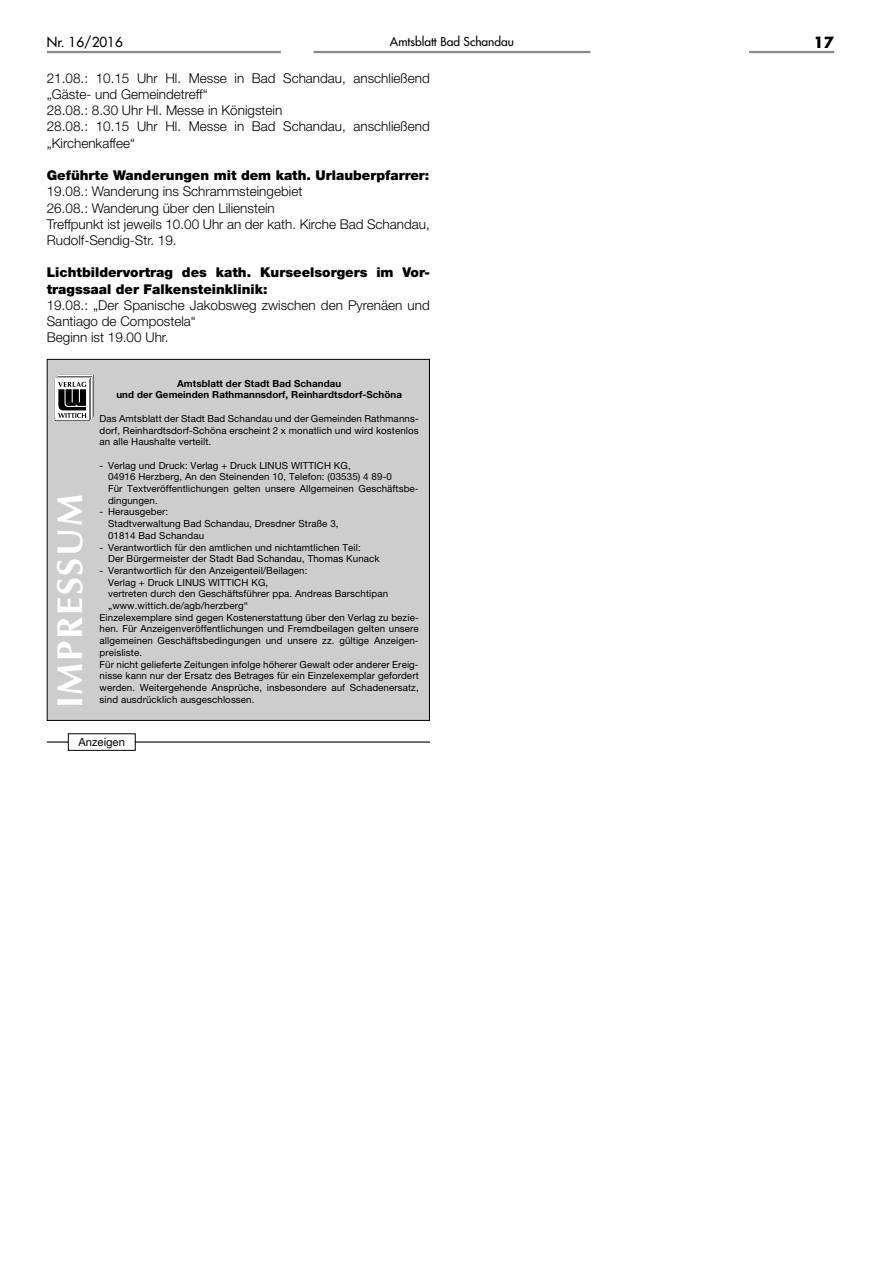
<style>
.page{position:relative;width:881px;height:1263px;background:#fff}
.page>*{position:absolute;margin:0;border:0;box-sizing:border-box;transform-origin:0 0}
.t1{font:700 36px "Optima LT";letter-spacing:.05em;color:#fff}
.t2{font:700 15px "Futura LT";color:#000}
.t3{font:300 13.5px/16.2px "Helvetica Neue LT";color:#000}
.t4{font:900 13.5px/16.2px "Helvetica Neue LT";color:#000}
.t5{font:13.5px "Futura LT";color:#000}
.t6{font:12px "Futura LT";color:#000}
.t7{font:11.25px "Helvetica Neue LT";color:#000}
.t8{font:9.75px/11.7px "Helvetica Neue LT";letter-spacing:.01em;color:#000}
.t9{font:700 9.75px/11.7px "Helvetica Neue LT";letter-spacing:.01em;color:#000;text-align:center}
</style>
<div class="page">
<hr style="left:313px;top:51px;width:277px;height:2px;background:#8c8986">
<hr style="left:47px;top:51px;width:234px;height:2px;background:#8c8986">
<hr style="left:748px;top:51px;width:85px;height:2px;background:#8c8986">
<div style="left:47px;top:359px;width:382px;height:362px;background:#cecdcd;border:1px solid #000"></div>
<svg style="left:55px;top:375px;width:39px;height:46px;background:#949494"></svg>
<hr style="left:47px;top:741px;width:382px;height:2px;background:#000">
<div style="left:68px;top:734px;width:67px;height:16px;background:#fff"></div>
<h3 class="t5" style="left:47px;top:33px;width:78px">Nr. 16/2016</h3>
<p class="t6" style="left:390px;top:33px;width:126px">Amtsblatt Bad Schandau</p>
<h2 class="t2" style="left:813px;top:33px;width:22px">17</h2>
<h3 class="t3" style="left:47px;top:70px;width:384px">21.08.: 10.15 Uhr Hl. Messe in Bad Schandau, anschließend „Gäste- und Gemeindetreff“<br>28.08.: 8.30 Uhr Hl. Messe in Königstein<br>28.08.: 10.15 Uhr Hl. Messe in Bad Schandau, anschließend „Kirchenkaffee“</h3>
<h3 class="t4" style="left:47px;top:167px;width:384px">Geführte Wanderungen mit dem kath. Urlauberpfarrer:</h3>
<h3 class="t3" style="left:47px;top:183px;width:384px">19.08.: Wanderung ins Schrammsteingebiet<br>26.08.: Wanderung über den Lilienstein<br>Treffpunkt ist jeweils 10.00 Uhr an der kath. Kirche Bad Schandau, Rudolf-Sendig-Str. 19.</h3>
<h3 class="t4" style="left:47px;top:264px;width:384px">Lichtbildervortrag des kath. Kurseelsorgers im Vor&shy;tragssaal der Falkensteinklinik:</h3>
<h3 class="t3" style="left:47px;top:297px;width:384px">19.08.: „Der Spanische Jakobsweg zwischen den Pyrenäen und<br>Santiago de Compostela“<br>Beginn ist 19.00 Uhr.</h3>
<p class="t9" style="left:116px;top:377px;width:287px">Amtsblatt der Stadt Bad Schandau<br>und der Gemeinden Rathmannsdorf, Reinhardtsdorf-Schöna</p>
<p class="t8" style="left:99px;top:412px;width:320px;text-align:justify">Das Amtsblatt der Stadt Bad Schandau und der Gemeinden Rathmanns&shy;dorf, Reinhardtsdorf-Schöna erscheint 2 x monatlich und wird kostenlos an alle Haushalte verteilt.</p>
<p class="t8" style="left:108px;top:459px;width:312px;text-indent:-9px">- Verlag und Druck: Verlag + Druck LINUS WITTICH KG,<br>04916 Herzberg, An den Steinenden 10, Telefon: (03535) 4 89-0<br>Für Textveröffentlichungen gelten unsere Allgemeinen Geschäftsbe&shy;dingungen.</p>
<p class="t8" style="left:108px;top:506px;width:232px;text-indent:-9px">- Herausgeber:<br>Stadtverwaltung Bad Schandau, Dresdner Straße 3,<br>01814 Bad Schandau</p>
<p class="t8" style="left:108px;top:541px;width:273px;text-indent:-9px">- Verantwortlich für den amtlichen und nichtamtlichen Teil:<br>Der Bürgermeister der Stadt Bad Schandau, Thomas Kunack</p>
<p class="t8" style="left:99px;top:564px;width:209px">- Verantwortlich für den Anzeigenteil/Beilagen:</p>
<p class="t8" style="left:108px;top:576px;width:161px">Verlag + Druck LINUS WITTICH KG,</p>
<p class="t8" style="left:108px;top:588px;width:281px">vertreten durch den Geschäftsführer ppa. Andreas Barschtipan</p>
<p class="t8" style="left:108px;top:600px;width:141px">„www.wittich.de/agb/herzberg“</p>
<p class="t8" style="left:99px;top:611px;width:320px">Einzelexemplare sind gegen Kostenerstattung über den Verlag zu bezie-</p>
<p class="t8" style="left:99px;top:623px;width:320px">hen. Für Anzeigenveröffentlichungen und Fremdbeilagen gelten unsere</p>
<p class="t8" style="left:99px;top:635px;width:320px">allgemeinen Geschäftsbedingungen und unsere zz. gültige Anzeigen-</p>
<p class="t8" style="left:99px;top:646px;width:44px">preisliste.</p>
<p class="t8" style="left:99px;top:658px;width:320px">Für nicht gelieferte Zeitungen infolge höherer Gewalt oder anderer Ereig-</p>
<p class="t8" style="left:99px;top:670px;width:320px">nisse kann nur der Ersatz des Betrages für ein Einzelexemplar gefordert</p>
<p class="t8" style="left:99px;top:681px;width:320px">werden. Weitergehende Ansprüche, insbesondere auf Schadenersatz,</p>
<h1 class="t1" style="left:49px;top:708px;width:216px;rotate:-90deg">IMPRESSUM</h1>
<p class="t8" style="left:99px;top:693px;width:156px">sind ausdrücklich ausgeschlossen.</p>
<p class="t7" style="left:79px;top:735px;width:48px">Anzeigen</p>
</div>
